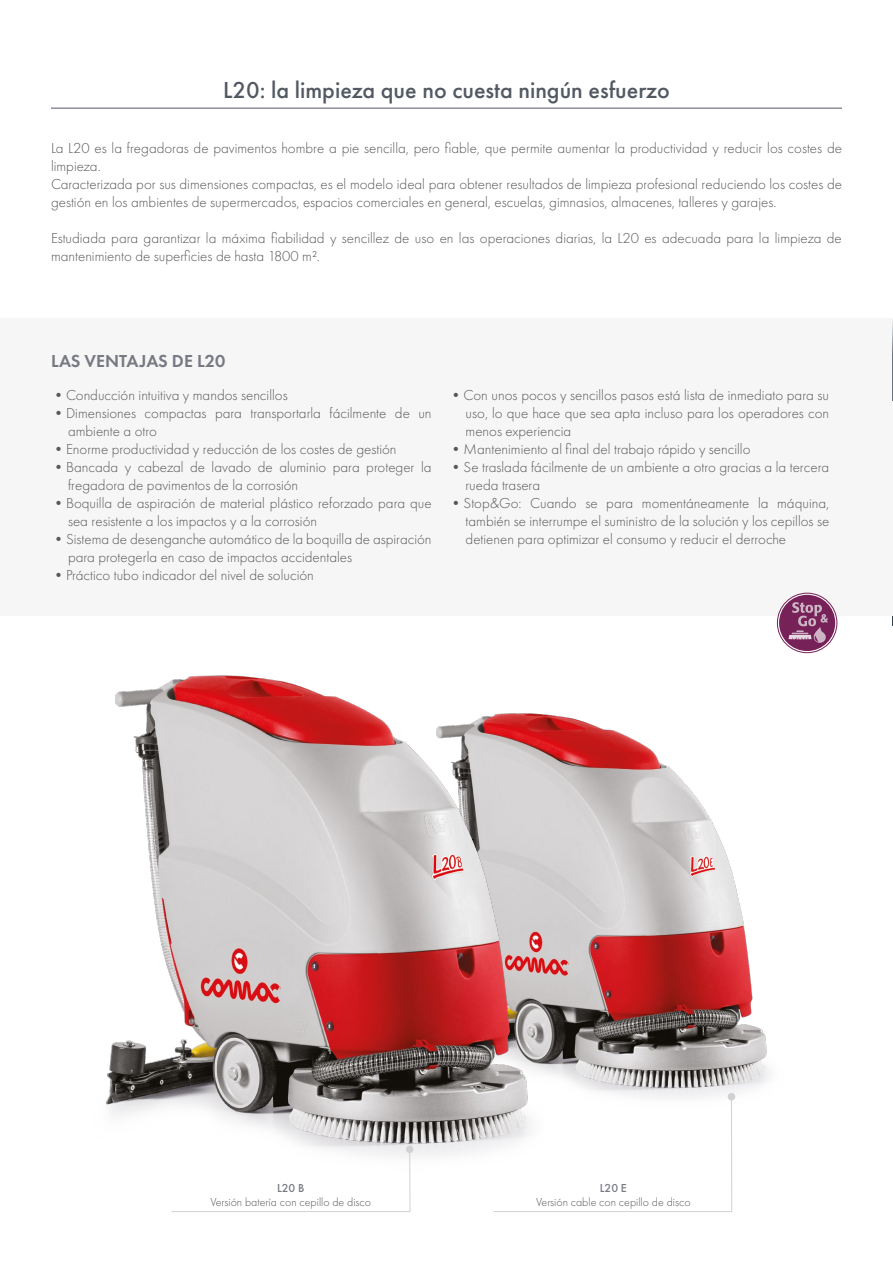
<style>
.page{position:relative;width:893px;height:1263px;background:#fff}
.page>*{position:absolute;margin:0;border:0;box-sizing:border-box;transform-origin:0 0}
.t1{font:500 24px "Futura PT";color:#525962}
.t2{font:600 18px "Futura PT";color:#777a82}
.t3{font:300 15px/18px "Futura PT";color:#575756}
.t4{font:300 12px "Futura PT";color:#575756}
.t5{font:500 12px "Futura PT";color:#777a82}
</style>
<div class="page">
<hr style="left:892px;top:956px;width:1px;height:307px;background:#d0d2d2">
<hr style="left:892px;top:412px;width:1px;height:214px;background:#323e48">
<hr style="left:892px;top:637px;width:1px;height:307px;background:#f6f6f7">
<img style="left:668px;top:653px;width:143px;height:448px">
<img style="left:106px;top:675px;width:562px;height:520px">
<div style="left:0;top:319px;width:893px;height:297px;background:#f6f6f7"></div>
<div style="left:777px;top:593px;width:60px;height:60px;border:1px solid #762157;border-radius:50%"></div>
<div style="left:779px;top:595px;width:56px;height:56px;background:#762157;border-radius:50%"></div>
<svg style="left:788px;top:602px;width:40px;height:41px"></svg>
<hr style="left:51px;top:108px;width:791px;height:1px;background:#525962">
<hr style="left:892px;top:319px;width:1px;height:82px;background:#323e48">
<svg style="left:171px;top:1149px;width:239px;height:63px"></svg>
<div style="left:406px;top:1145px;width:7px;height:8px;background:#d0d2d2;border-radius:50%"></div>
<svg style="left:493px;top:1096px;width:239px;height:116px"></svg>
<div style="left:728px;top:1093px;width:7px;height:7px;background:#d0d2d2;border-radius:50%"></div>
<h1 class="t1" style="left:223px;top:76px;width:448px">L20: la limpieza que no cuesta ningún esfuerzo</h1>
<p class="t3" style="left:51px;top:139px;width:792px">La L20 es la fregadoras de pavimentos hombre a pie sencilla, pero fiable, que permite aumentar la productividad y reducir los costes de limpieza.<br>Caracterizada por sus dimensiones compactas, es el modelo ideal para obtener resultados de limpieza profesional reduciendo los costes de gestión en los ambientes de supermercados, espacios comerciales en general, escuelas, gimnasios, almacenes, talleres y garajes.</p>
<p class="t3" style="left:51px;top:229px;width:792px">Estudiada para garantizar la máxima fiabilidad y sencillez de uso en las operaciones diarias, la L20 es adecuada para la limpieza de mantenimiento de superficies de hasta 1800 m².</p>
<p class="t2" style="left:51px;top:350px;width:176px">LAS VENTAJAS DE L20</p>
<p class="t3" style="left:51px;top:386px;width:238px">•Conducción intuitiva y mandos sencillos</p>
<p class="t3" style="left:68px;top:404px;width:365px;text-indent:-17px">•Dimensiones compactas para transportarla fácilmente de un ambiente a otro</p>
<p class="t3" style="left:51px;top:440px;width:347px">•Enorme productividad y reducción de los costes de gestión</p>
<p class="t3" style="left:68px;top:458px;width:365px;text-indent:-17px">•Bancada y cabezal de lavado de aluminio para proteger la fregadora de pavimentos de la corrosión</p>
<p class="t3" style="left:68px;top:494px;width:365px;text-indent:-17px">•Boquilla de aspiración de material plástico reforzado para que sea resistente a los impactos y a la corrosión</p>
<p class="t3" style="left:68px;top:530px;width:365px;text-indent:-17px">•Sistema de desenganche automático de la boquilla de aspiración para protegerla en caso de impactos accidentales</p>
<p class="t3" style="left:51px;top:566px;width:264px">•Práctico tubo indicador del nivel de solución</p>
<p class="t3" style="left:466px;top:386px;width:365px;text-align:justify;text-indent:-17px">•Con unos pocos y sencillos pasos está lista de inmediato para su uso, lo que hace que sea apta incluso para los operadores con menos experiencia</p>
<p class="t3" style="left:449px;top:440px;width:303px">•Mantenimiento al final del trabajo rápido y sencillo</p>
<p class="t3" style="left:466px;top:458px;width:365px;text-indent:-17px">•Se traslada fácilmente de un ambiente a otro gracias a la tercera rueda trasera</p>
<p class="t3" style="left:466px;top:494px;width:365px;text-align:justify;text-indent:-17px">•Stop&amp;Go: Cuando se para momentáneamente la máquina, también se interrumpe el suministro de la solución y los cepillos se detienen para optimizar el consumo y reducir el derroche</p>
<p class="t5" style="left:277px;top:1181px;width:29px">L20 B</p>
<p class="t4" style="left:210px;top:1196px;width:162px">Versión batería con cepillo de disco</p>
<p class="t5" style="left:600px;top:1181px;width:29px">L20 E</p>
<p class="t4" style="left:536px;top:1196px;width:156px">Versión cable con cepillo de disco</p>
</div>
